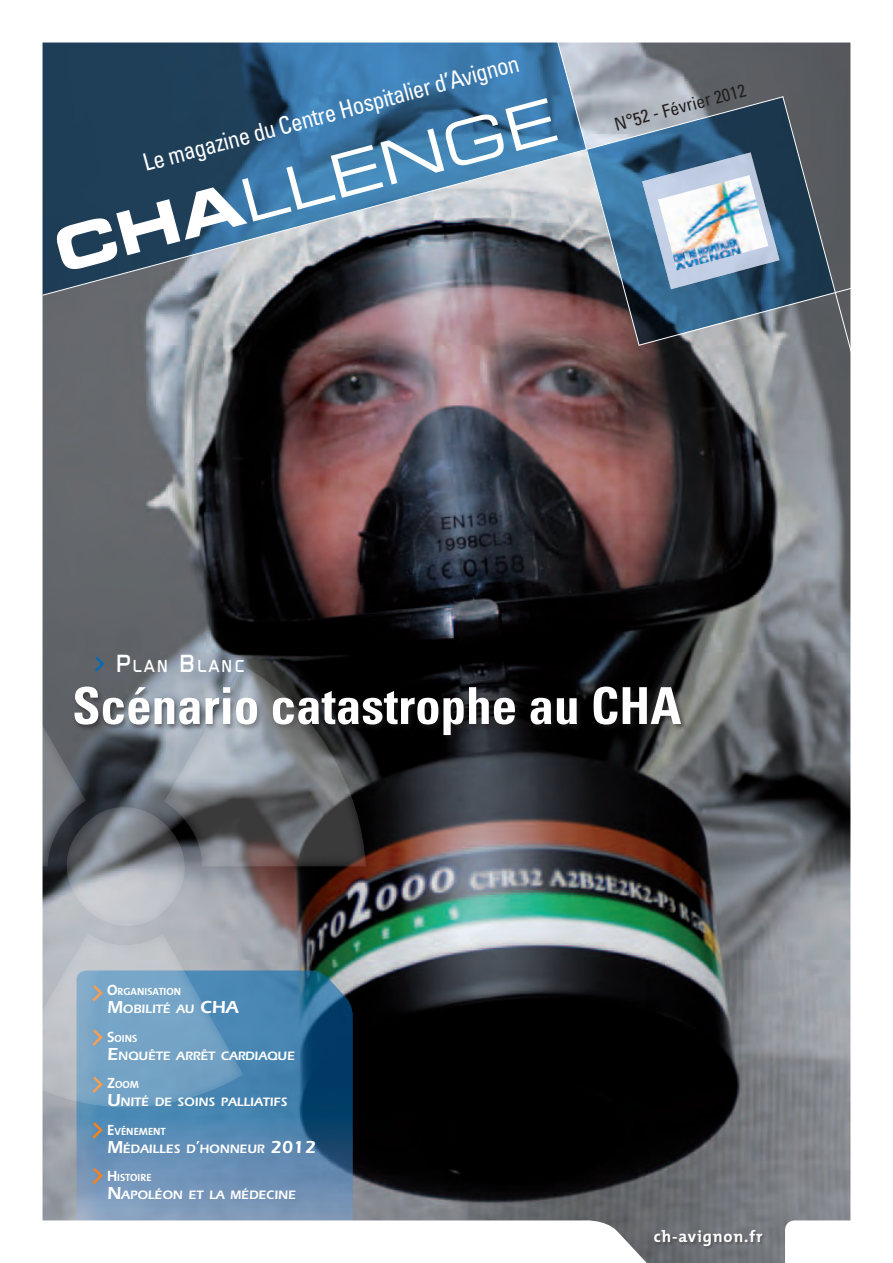
<style>
.page{position:relative;width:893px;height:1263px;background:#fff}
.page>*{position:absolute;margin:0;border:0;box-sizing:border-box;transform-origin:0 0}
.t1{font:60px "Eurostile LT Std Ex 2";color:#fff}
.t2{font:700 condensed 51px "Univers LT Std";color:#fff}
.t3{font:condensed 24px "Univers LT Std";color:#fff;scale:.95 1}
.t4{font:condensed 18px "Univers LT Std";color:#231f20}
.t5{font:500 16.8px "Digital";letter-spacing:.145em;color:#fff}
.t6{font:700 16.5px "The Mix";letter-spacing:.05em;color:#fff}
.t7{font:600 12.6px "ITC Eras Std";color:#fff}
.t8{font:10.5px "The Mix Bold Caps";color:#fff}
.s1{font-family:"Eurostile LT Std Bold Ex 2"}
.s2{font-size:24px}
.s3{font-size:15px}
.s4{font-size:18px}
</style>
<div class="page">
<img style="left:42px;top:42px;width:809px;height:1221px">
<div style="left:655px;top:1230px;width:111px;height:19px;background:#231f20;opacity:.35"></div>
<svg style="left:42px;top:96px;width:512px;height:200px;background:#4b6b85"></svg>
<svg style="left:554px;top:42px;width:297px;height:368px;background:#616d7a"></svg>
<img style="left:658px;top:175px;width:110px;height:95px">
<div style="left:72px;top:685px;width:615px;height:57px;background:#231f20;opacity:.55"></div>
<svg style="left:95px;top:657px;width:9px;height:6px"></svg>
<svg style="left:42px;top:663px;width:325px;height:445px;background:#6b7a87"></svg>
<h3 class="t3" style="left:140px;top:148px;width:410px;rotate:-15deg">Le magazine du Centre Hospitalier d’Avignon</h3>
<h1 class="t1" style="left:45px;top:213px;width:519px;rotate:-15deg"><span class="s1">CHA</span>LLENGE</h1>
<h3 class="t4" style="left:612px;top:113px;width:137px;rotate:-15deg">N°52 - Février 2012</h3>
<h3 class="t5" style="left:116px;top:656px;width:130px"><span class="s2">P</span>LAN <span class="s2">B</span>LANC</h3>
<h2 class="t2" style="left:72px;top:674px;width:611px">Scénario catastrophe au CHA</h2>
<p class="t8" style="left:107px;top:985px;width:76px"><span class="s3">O</span>RGANISATION</p>
<p class="t7" style="left:107px;top:1002px;width:133px"><span class="s4">M</span>OBILITÉ AU <span class="s4">CHA</span></p>
<p class="t8" style="left:107px;top:1031px;width:32px"><span class="s3">S</span>OINS</p>
<p class="t7" style="left:107px;top:1048px;width:188px"><span class="s4">E</span>NQUÊTE ARRÊT CARDIAQUE</p>
<p class="t8" style="left:107px;top:1078px;width:34px"><span class="s3">Z</span>OOM</p>
<p class="t7" style="left:107px;top:1095px;width:182px"><span class="s4">U</span>NITÉ DE SOINS PALLIATIFS</p>
<p class="t8" style="left:107px;top:1124px;width:60px"><span class="s3">E</span>VÉNEMENT</p>
<p class="t7" style="left:107px;top:1141px;width:211px"><span class="s4">M</span>ÉDAILLES D<span class="s4">’</span>HONNEUR <span class="s4">2012</span></p>
<p class="t8" style="left:107px;top:1171px;width:45px"><span class="s3">H</span>ISTOIRE</p>
<p class="t7" style="left:107px;top:1188px;width:189px"><span class="s4">N</span>APOLÉON ET LA MÉDECINE</p>
<h3 class="t6" style="left:654px;top:1226px;width:110px">ch-avignon.fr</h3>
</div>
